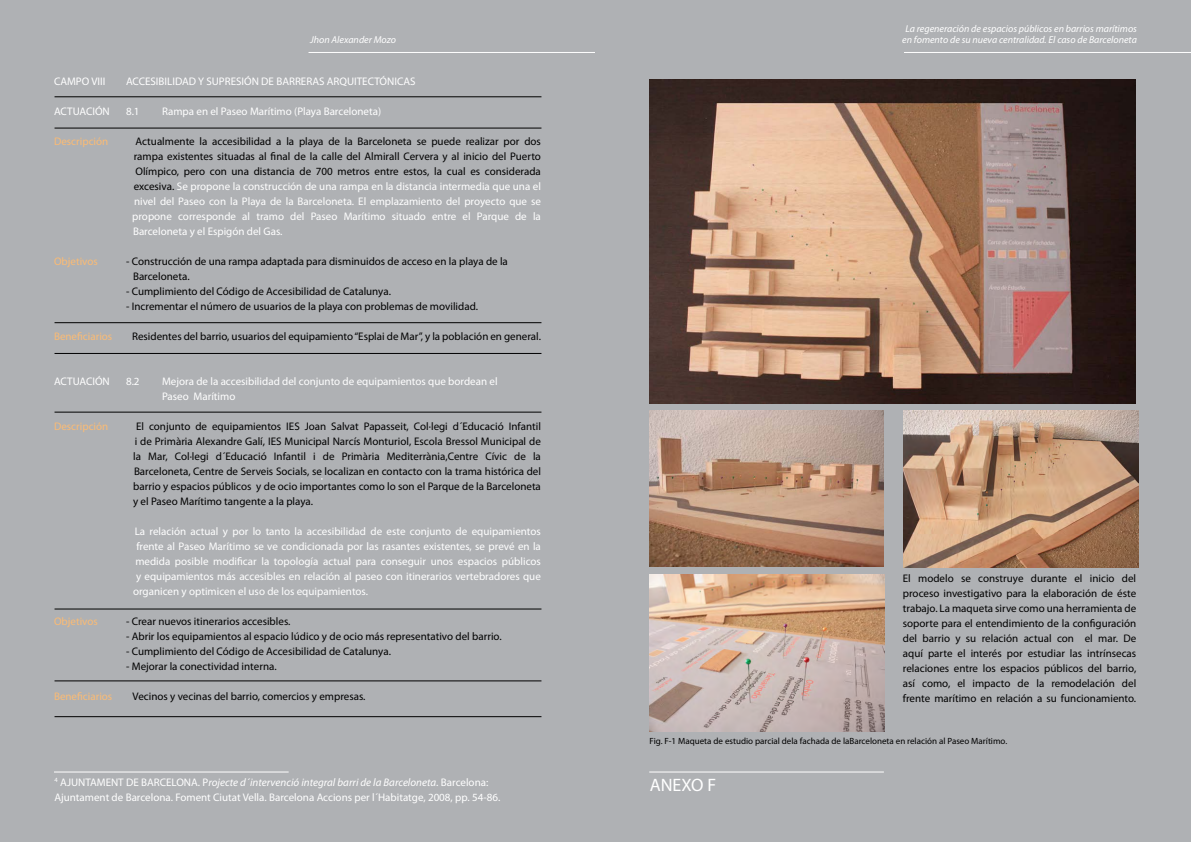
<style>
.page{position:relative;width:1191px;height:842px;background:#fff}
.page>*{position:absolute;margin:0;border:0;box-sizing:border-box;transform-origin:0 0}
.t1{font:18px "Myriad Pro";color:#fff}
.t2{font:11px/15px "Myriad Pro";color:#000;text-align:justify}
.t3{font:11px/15px "Myriad Pro";color:#fff}
.t4{font:11px "Myriad Pro";color:#fbbb74}
.t5{font:italic 10px/11px "Myriad Pro";color:#fff;text-align:center}
.t6{font:9px "Myriad Pro";color:#000}
.s1{color:#000}
.s2{font-style:italic}
</style>
<div class="page">
<div style="left:0;top:0;width:596px;height:842px;background:#afb1b4"></div>
<hr style="left:54px;top:772px;width:235px;height:1px;background:#fff">
<hr style="left:308px;top:52px;width:287px;height:1px;background:#fff">
<hr style="left:55px;top:96px;width:486px;height:1px;background:#000">
<hr style="left:55px;top:128px;width:486px;height:1px;background:#000">
<hr style="left:55px;top:322px;width:486px;height:1px;background:#000">
<hr style="left:55px;top:353px;width:486px;height:1px;background:#000">
<hr style="left:55px;top:412px;width:486px;height:1px;background:#000">
<hr style="left:55px;top:608px;width:486px;height:1px;background:#000">
<hr style="left:55px;top:716px;width:486px;height:1px;background:#000">
<hr style="left:55px;top:680px;width:486px;height:1px;background:#000">
<div style="left:595px;top:0;width:596px;height:842px;background:#afb1b4"></div>
<hr style="left:649px;top:772px;width:235px;height:1px;background:#fff">
<hr style="left:904px;top:52px;width:287px;height:1px;background:#fff">
<img style="left:649px;top:411px;width:234px;height:156px">
<img style="left:649px;top:79px;width:486px;height:324px">
<img style="left:903px;top:411px;width:235px;height:156px">
<img style="left:649px;top:575px;width:235px;height:156px">
<p class="t5" style="left:310px;top:34px;width:87px">Jhon Alexander Mozo</p>
<p class="t3" style="left:54px;top:74px;width:53px">CAMPO VIII</p>
<p class="t3" style="left:126px;top:74px;width:291px">ACCESIBILIDAD Y SUPRESIÓN DE BARRERAS ARQUITECTÓNICAS</p>
<p class="t3" style="left:54px;top:104px;width:57px">ACTUACIÓN</p>
<p class="t3" style="left:126px;top:104px;width:15px">8.1</p>
<p class="t3" style="left:162px;top:104px;width:221px">Rampa en el Paseo Marítimo (Playa Barceloneta)</p>
<p class="t4" style="left:54px;top:135px;width:56px">Descripción</p>
<p class="t3" style="left:132px;top:134px;width:410px;text-align:justify;text-indent:3px"><span class="s1">Actualmente la accesibilidad a la playa de la Barceloneta se puede realizar por dos rampa existentes situadas al final de la calle del Almirall Cervera y al inicio del Puerto Olímpico, pero con una distancia de 700 metros entre estos, la cual es considerada excesiva.</span> Se propone la construcción de una rampa en la distancia intermedia que una el nivel del Paseo con la Playa de la Barceloneta. El emplazamiento del proyecto que se propone corresponde al tramo del Paseo Marítimo situado entre el Parque de la Barceloneta y el Espigón del Gas.</p>
<p class="t4" style="left:54px;top:255px;width:45px">Objetivos</p>
<p class="t2" style="left:133px;top:254px;width:376px;text-indent:-7px">- Construcción de una rampa adaptada para disminuidos de acceso en la playa de la<br>Barceloneta.</p>
<p class="t2" style="left:126px;top:284px;width:266px">- Cumplimiento del Código de Accesibilidad de Catalunya.</p>
<p class="t2" style="left:126px;top:299px;width:353px">- Incrementar el número de usuarios de la playa con problemas de movilidad.</p>
<p class="t4" style="left:54px;top:330px;width:60px">Beneficiarios</p>
<p class="t2" style="left:132px;top:329px;width:410px">Residentes del barrio, usuarios del equipamiento “Esplai de Mar”, y la población en general.</p>
<p class="t3" style="left:54px;top:374px;width:57px">ACTUACIÓN</p>
<p class="t3" style="left:126px;top:374px;width:15px">8.2</p>
<p class="t3" style="left:162px;top:374px;width:337px">Mejora de la accesibilidad del conjunto de equipamientos que bordean el<br>Paseo Marítimo</p>
<p class="t4" style="left:54px;top:420px;width:56px">Descripción</p>
<p class="t2" style="left:133px;top:419px;width:409px">El conjunto de equipamientos IES Joan Salvat Papasseit, Col·legi d´Educació Infantil i de Primària Alexandre Galí, IES Municipal Narcís Monturiol, Escola Bressol Municipal de la Mar, Col·legi d´Educació Infantil i de Primària Mediterrània,Centre Cívic de la Barceloneta, Centre de Serveis Socials, se localizan en contacto con la trama histórica del barrio y espacios públicos y de ocio importantes como lo son el Parque de la Barceloneta y el Paseo Marítimo tangente a la playa.</p>
<p class="t3" style="left:135px;top:524px;width:408px">La relación actual y por lo tanto la accesibilidad de este conjunto de equipamientos</p>
<p class="t3" style="left:136px;top:539px;width:406px">frente al Paseo Marítimo se ve condicionada por las rasantes existentes, se prevé en la</p>
<p class="t3" style="left:135px;top:554px;width:407px">medida posible modificar la topología actual para conseguir unos espacios públicos</p>
<p class="t3" style="left:136px;top:569px;width:406px">y equipamientos más accesibles en relación al paseo con itinerarios vertebradores que</p>
<p class="t3" style="left:133px;top:584px;width:237px">organicen y optimicen el uso de los equipamientos.</p>
<p class="t4" style="left:54px;top:615px;width:45px">Objetivos</p>
<p class="t2" style="left:126px;top:614px;width:166px">- Crear nuevos itinerarios accesibles.</p>
<p class="t2" style="left:126px;top:629px;width:377px">- Abrir los equipamientos al espacio lúdico y de ocio más representativo del barrio.</p>
<p class="t2" style="left:126px;top:644px;width:266px">- Cumplimiento del Código de Accesibilidad de Catalunya.</p>
<p class="t2" style="left:126px;top:659px;width:152px">- Mejorar la conectividad interna.</p>
<p class="t4" style="left:54px;top:690px;width:60px">Beneficiarios</p>
<p class="t2" style="left:133px;top:689px;width:234px">Vecinos y vecinas del barrio, comercios y empresas.</p>
<p class="t3" style="left:54px;top:774px;width:447px"><sup>4</sup> AJUNTAMENT DE BARCELONA. P<span class="s2">rojecte d´intervenció integral barri de la Barceloneta</span>. Barcelona:<br>Ajuntament de Barcelona. Foment Ciutat Vella. Barcelona Accions per l´Habitatge, 2008, pp. 54-86.</p>
<p class="t5" style="left:902px;top:23px;width:236px">La regeneración de espacios públicos en barrios marítimos en fomento de su nueva centralidad. El caso de Barceloneta</p>
<p class="t2" style="left:903px;top:571px;width:235px">El modelo se construye durante el inicio del proceso investigativo para la elaboración de éste trabajo. La maqueta sirve como una herramienta de soporte para el entendimiento de la configuración del barrio y su relación actual con el mar. De aquí parte el interés por estudiar las intrínsecas relaciones entre los espacios públicos del barrio, así como, el impacto de la remodelación del frente marítimo en relación a su funcionamiento.</p>
<p class="t6" style="left:649px;top:736px;width:359px">Fig. F-1 Maqueta de estudio parcial dela fachada de laBarceloneta en relación al Paseo Marítimo.</p>
<p class="t1" style="left:650px;top:774px;width:68px">ANEXO F</p>
</div>
